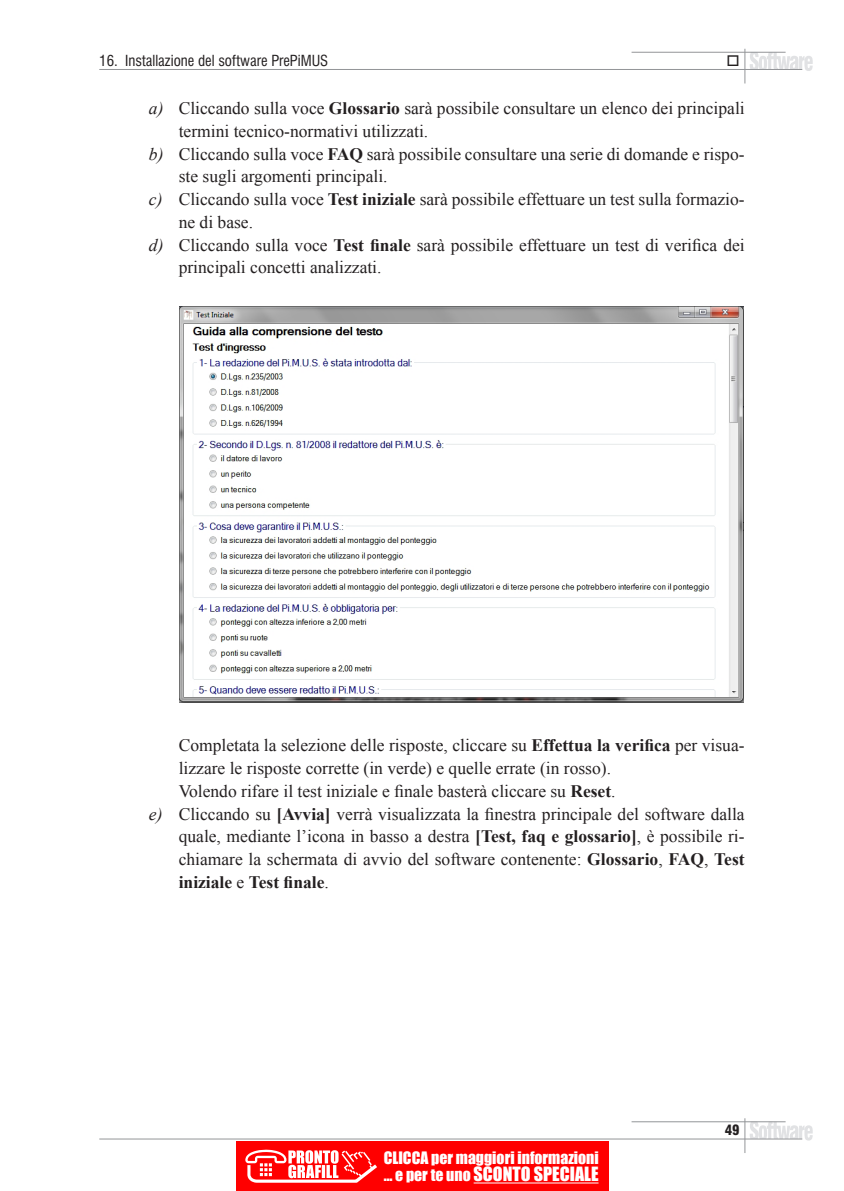
<style>
.page{position:relative;width:844px;height:1191px;background:#fff}
.page>*{position:absolute;margin:0;border:0;box-sizing:border-box;transform-origin:0 0}
.t1{font:18.03px "Impact";color:#fff}
.t2{font:17.5px "Times New Roman";color:#231f20}
.t3{font:700 17.5px "Times New Roman";color:#231f20}
.t4{font:15.75px "Impact";color:#fff}
.t5{font:condensed 14.88px "Swiss 721 BT";color:#231f20}
.t6{font:900 condensed 14px "Swiss 721 BT";color:#231f20}
.s1{font-style:italic}
.s2{font-weight:700}
.s3{font-weight:400}
.s4{font-size:15.75px}
</style>
<div class="page">
<svg style="left:750px;top:52px;width:62px;height:19px"></svg>
<hr style="left:744px;top:49px;width:1px;height:34px;background:#939598">
<hr style="left:99px;top:69px;width:703px;height:1px;background:#939598">
<hr style="left:631px;top:52px;width:154px;height:1px;background:#939598">
<svg style="left:749px;top:1121px;width:63px;height:19px"></svg>
<hr style="left:744px;top:1118px;width:1px;height:35px;background:#939598">
<hr style="left:99px;top:1138px;width:703px;height:1px;background:#939598">
<hr style="left:631px;top:1121px;width:154px;height:1px;background:#939598">
<img style="left:179px;top:307px;width:564px;height:395px">
<div style="left:236px;top:1141px;width:372px;height:50px;background:#f00"></div>
<hr style="left:473px;top:1182px;width:125px;height:1px;background:#fff">
<svg style="left:245px;top:1149px;width:132px;height:34px"></svg>
<p class="t5" style="left:99px;top:51px;width:230px">16. Installazione del software PrePiMUS</p>
<p class="t2" style="left:149px;top:96px;width:597px"><span class="s1">a)</span> Cliccando sulla voce <span class="s2">Glossario</span> sarà possibile consultare un elenco dei principali</p>
<p class="t2" style="left:179px;top:119px;width:251px">termini tecnico-normativi utilizzati.</p>
<p class="t2" style="left:149px;top:142px;width:597px"><span class="s1">b)</span> Cliccando sulla voce <span class="s2">FAQ</span> sarà possibile consultare una serie di domande e rispo-</p>
<p class="t2" style="left:179px;top:165px;width:210px">ste sugli argomenti principali.</p>
<p class="t2" style="left:149px;top:187px;width:597px"><span class="s1">c)</span> Cliccando sulla voce <span class="s2">Test iniziale</span> sarà possibile effettuare un test sulla formazio-</p>
<p class="t2" style="left:179px;top:210px;width:76px">ne di base.</p>
<p class="t2" style="left:149px;top:233px;width:597px"><span class="s1">d)</span> Cliccando sulla voce <span class="s2">Test finale</span> sarà possibile effettuare un test di verifica dei</p>
<p class="t2" style="left:179px;top:256px;width:204px">principali concetti analizzati.</p>
<p class="t2" style="left:179px;top:733px;width:567px">Completata la selezione delle risposte, cliccare su <span class="s2">Effettua la verifica</span> per visua-</p>
<p class="t2" style="left:179px;top:756px;width:434px">lizzare le risposte corrette (in verde) e quelle errate (in rosso).</p>
<p class="t2" style="left:179px;top:779px;width:438px">Volendo rifare il test iniziale e finale basterà cliccare su <span class="s2">Reset</span>.</p>
<p class="t2" style="left:149px;top:802px;width:597px"><span class="s1">e)</span> Cliccando su <span class="s2">[Avvia]</span> verrà visualizzata la finestra principale del software dalla</p>
<p class="t2" style="left:179px;top:824px;width:567px">quale, mediante l’icona in basso a destra <span class="s2">[Test, faq e glossario]</span>, è possibile ri-</p>
<p class="t2" style="left:179px;top:847px;width:567px">chiamare la schermata di avvio del software contenente: <span class="s2">Glossario</span>, <span class="s2">FAQ</span>, <span class="s2">Test</span></p>
<p class="t3" style="left:179px;top:870px;width:152px">iniziale <span class="s3">e</span> Test finale<span class="s3">.</span></p>
<p class="t4" style="left:383px;top:1145px;width:216px">CLICCA per maggiori informazioni</p>
<p class="t1" style="left:383px;top:1160px;width:216px"><span class="s4">… e per te uno</span> SCONTO SPECIALE</p>
<p class="t6" style="left:724px;top:1122px;width:17px">49</p>
</div>
